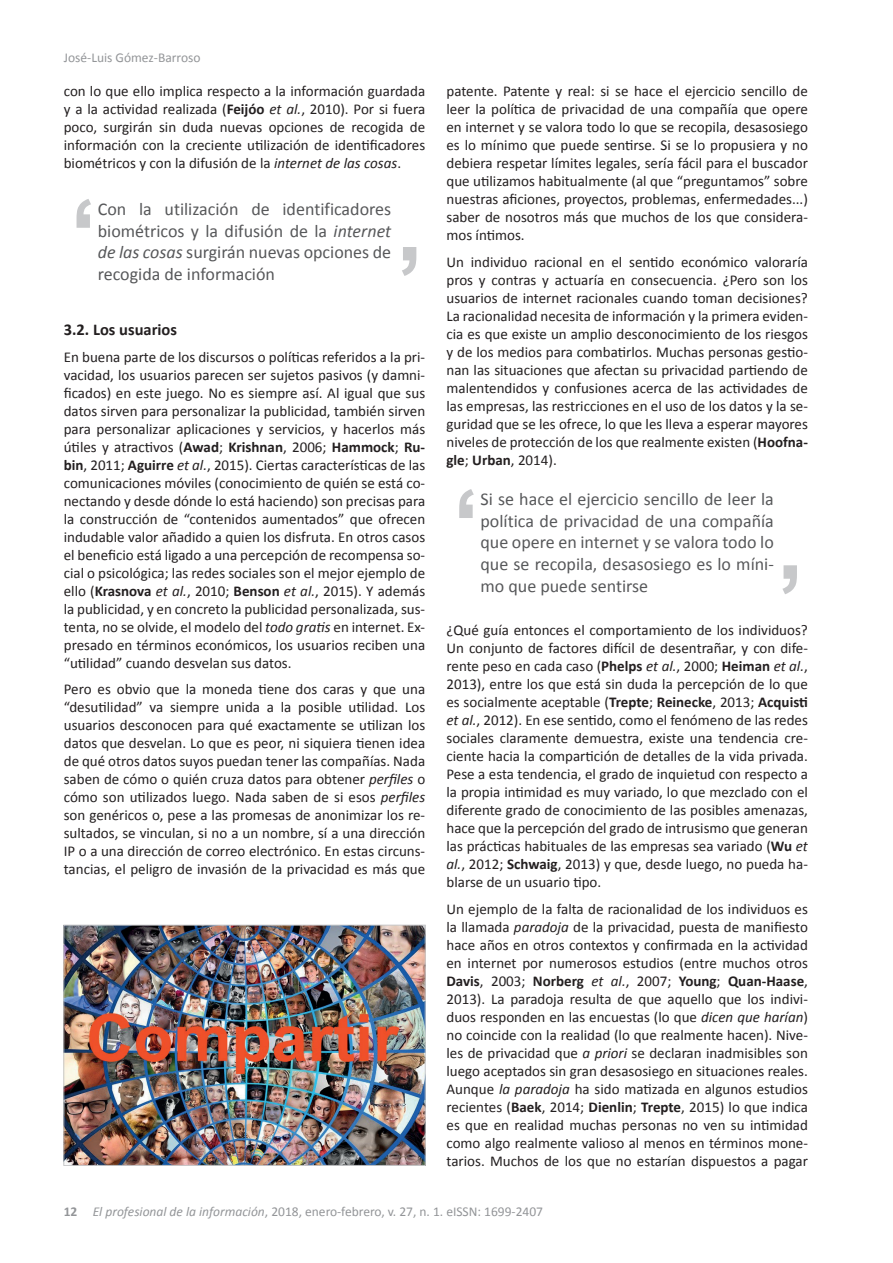
<style>
.page{position:relative;width:893px;height:1263px;background:#fff}
.page>*{position:absolute;margin:0;border:0;box-sizing:border-box;transform-origin:0 0}
.t1{font:18px/21.6px "Calibri";color:#57585a;text-align:justify}
.t2{font:700 16.5px "Calibri";color:#231f20}
.t3{font:15px/18px "Calibri";color:#231f20;text-align:justify}
.t4{font:13.5px "Calibri";color:#939598}
.s1{font-weight:700}
.s2{font-style:italic}
</style>
<div class="page">
<img style="left:65px;top:927px;width:359px;height:237px">
<div style="left:63px;top:925px;width:363px;height:241px;border:1px solid #c7c8ca"></div>
<svg style="left:402px;top:247px;width:14px;height:29px"></svg>
<svg style="left:77px;top:199px;width:14px;height:29px"></svg>
<svg style="left:782px;top:565px;width:15px;height:29px"></svg>
<svg style="left:459px;top:489px;width:15px;height:29px"></svg>
<p class="t4" style="left:64px;top:49px;width:138px">José-Luis Gómez-Barroso</p>
<p class="t3" style="left:64px;top:82px;width:363px">con lo que ello implica respecto a la información guardada y a la actividad realizada (<span class="s1">Feijóo</span> <span class="s2">et al.</span>, 2010). Por si fuera poco, surgirán sin duda nuevas opciones de recogida de información con la creciente utilización de identificadores biométricos y con la difusión de la <span class="s2">internet de las cosas</span>.</p>
<p class="t1" style="left:98px;top:198px;width:295px">Con la utilización de identificadores biométricos y la difusión de la <span class="s2">internet de las cosas</span> surgirán nuevas opciones de recogida de información</p>
<p class="t2" style="left:64px;top:319px;width:115px">3.2. Los usuarios</p>
<p class="t3" style="left:64px;top:348px;width:363px">En buena parte de los discursos o políticas referidos a la pri&shy;vacidad, los usuarios parecen ser sujetos pasivos (y damni&shy;ficados) en este juego. No es siempre así. Al igual que sus datos sirven para personalizar la publicidad, también sirven para personalizar aplicaciones y servicios, y hacerlos más útiles y atractivos (<span class="s1">Awad</span>; <span class="s1">Krishnan</span>, 2006; <span class="s1">Hammock</span>; <span class="s1">Ru&shy;bin</span>, 2011; <span class="s1">Aguirre</span> <span class="s2">et al.</span>, 2015). Ciertas características de las comunicaciones móviles (conocimiento de quién se está co&shy;nectando y desde dónde lo está haciendo) son precisas para la construcción de “contenidos aumentados” que ofrecen indudable valor añadido a quien los disfruta. En otros casos el beneficio está ligado a una percepción de recompensa so&shy;cial o psicológica; las redes sociales son el mejor ejemplo de ello (<span class="s1">Krasnova</span> <span class="s2">et al.</span>, 2010; <span class="s1">Benson</span> <span class="s2">et al.</span>, 2015). Y además la publicidad, y en concreto la publicidad personalizada, sus&shy;tenta, no se olvide, el modelo del <span class="s2">todo gratis</span> en internet. Ex&shy;presado en términos económicos, los usuarios reciben una “utilidad” cuando desvelan sus datos.</p>
<p class="t3" style="left:64px;top:680px;width:363px">Pero es obvio que la moneda tiene dos caras y que una “desutilidad” va siempre unida a la posible utilidad. Los usuarios desconocen para qué exactamente se utilizan los datos que desvelan. Lo que es peor, ni siquiera tienen idea de qué otros datos suyos puedan tener las compañías. Nada saben de cómo o quién cruza datos para obtener <span class="s2">perfiles</span> o cómo son utilizados luego. Nada saben de si esos <span class="s2">perfiles </span>son genéricos o, pese a las promesas de anonimizar los re&shy;sultados, se vinculan, si no a un nombre, sí a una dirección IP o a una dirección de correo electrónico. En estas circuns&shy;tancias, el peligro de invasión de la privacidad es más que</p>
<p class="t3" style="left:446px;top:82px;width:363px">patente. Patente y real: si se hace el ejercicio sencillo de leer la política de privacidad de una compañía que opere en internet y se valora todo lo que se recopila, desasosiego es lo mínimo que puede sentirse. Si se lo propusiera y no debiera respetar límites legales, sería fácil para el buscador que utilizamos habitualmente (al que “preguntamos” sobre nuestras aficiones, proyectos, problemas, enfermedades...) saber de nosotros más que muchos de los que considera&shy;mos íntimos.</p>
<p class="t3" style="left:446px;top:253px;width:363px">Un individuo racional en el sentido económico valoraría pros y contras y actuaría en consecuencia. ¿Pero son los usuarios de internet racionales cuando toman decisiones?<br>La racionalidad necesita de información y la primera eviden&shy;cia es que existe un amplio desconocimiento de los riesgos y de los medios para combatirlos. Muchas personas gestio&shy;nan las situaciones que afectan su privacidad partiendo de malentendidos y confusiones acerca de las actividades de las empresas, las restricciones en el uso de los datos y la se&shy;guridad que se les ofrece, lo que les lleva a esperar mayores niveles de protección de los que realmente existen (<span class="s1">Hoofna&shy;gle</span>; <span class="s1">Urban</span>, 2014).</p>
<p class="t1" style="left:480px;top:488px;width:295px">Si se hace el ejercicio sencillo de leer la política de privacidad de una compañía que opere en internet y se valora todo lo que se recopila, desasosiego es lo míni&shy;mo que puede sentirse</p>
<p class="t3" style="left:446px;top:621px;width:363px">¿Qué guía entonces el comportamiento de los individuos?<br>Un conjunto de factores difícil de desentrañar, y con dife&shy;rente peso en cada caso (<span class="s1">Phelps</span> <span class="s2">et al.</span>, 2000; <span class="s1">Heiman</span> <span class="s2">et al.</span>, 2013), entre los que está sin duda la percepción de lo que es socialmente aceptable (<span class="s1">Trepte</span>; <span class="s1">Reinecke</span>, 2013; <span class="s1">Acquisti </span><span class="s2">et al.</span>, 2012). En ese sentido, como el fenómeno de las redes sociales claramente demuestra, existe una tendencia cre&shy;ciente hacia la compartición de detalles de la vida privada.<br>Pese a esta tendencia, el grado de inquietud con respecto a la propia intimidad es muy variado, lo que mezclado con el diferente grado de conocimiento de las posibles amenazas, hace que la percepción del grado de intrusismo que generan las prácticas habituales de las empresas sea variado (<span class="s1">Wu</span> <span class="s2">et al.</span>, 2012; <span class="s1">Schwaig</span>, 2013) y que, desde luego, no pueda ha&shy;blarse de un usuario tipo.</p>
<p class="t3" style="left:446px;top:900px;width:363px">Un ejemplo de la falta de racionalidad de los individuos es la llamada <span class="s2">paradoja</span> de la privacidad, puesta de manifiesto hace años en otros contextos y confirmada en la actividad en internet por numerosos estudios (entre muchos otros <span class="s1">Davis</span>, 2003; <span class="s1">Norberg</span> <span class="s2">et al.</span>, 2007; <span class="s1">Young</span>; <span class="s1">Quan-Haase</span>, 2013). La paradoja resulta de que aquello que los indivi&shy;duos responden en las encuestas (lo que <span class="s2">dicen que harían</span>) no coincide con la realidad (lo que realmente hacen). Nive&shy;les de privacidad que <span class="s2">a priori</span> se declaran inadmisibles son luego aceptados sin gran desasosiego en situaciones reales.<br>Aunque <span class="s2">la paradoja</span> ha sido matizada en algunos estudios recientes (<span class="s1">Baek</span>, 2014; <span class="s1">Dienlin</span>; <span class="s1">Trepte</span>, 2015) lo que indica es que en realidad muchas personas no ven su intimidad como algo realmente valioso al menos en términos mone&shy;tarios. Muchos de los que no estarían dispuestos a pagar</p>
<p class="t4" style="left:64px;top:1203px;width:481px"><span class="s1">12</span> <span class="s2">El profesional de la información</span>, 2018, enero-febrero, v. 27, n. 1. eISSN: 1699-2407</p>
</div>
